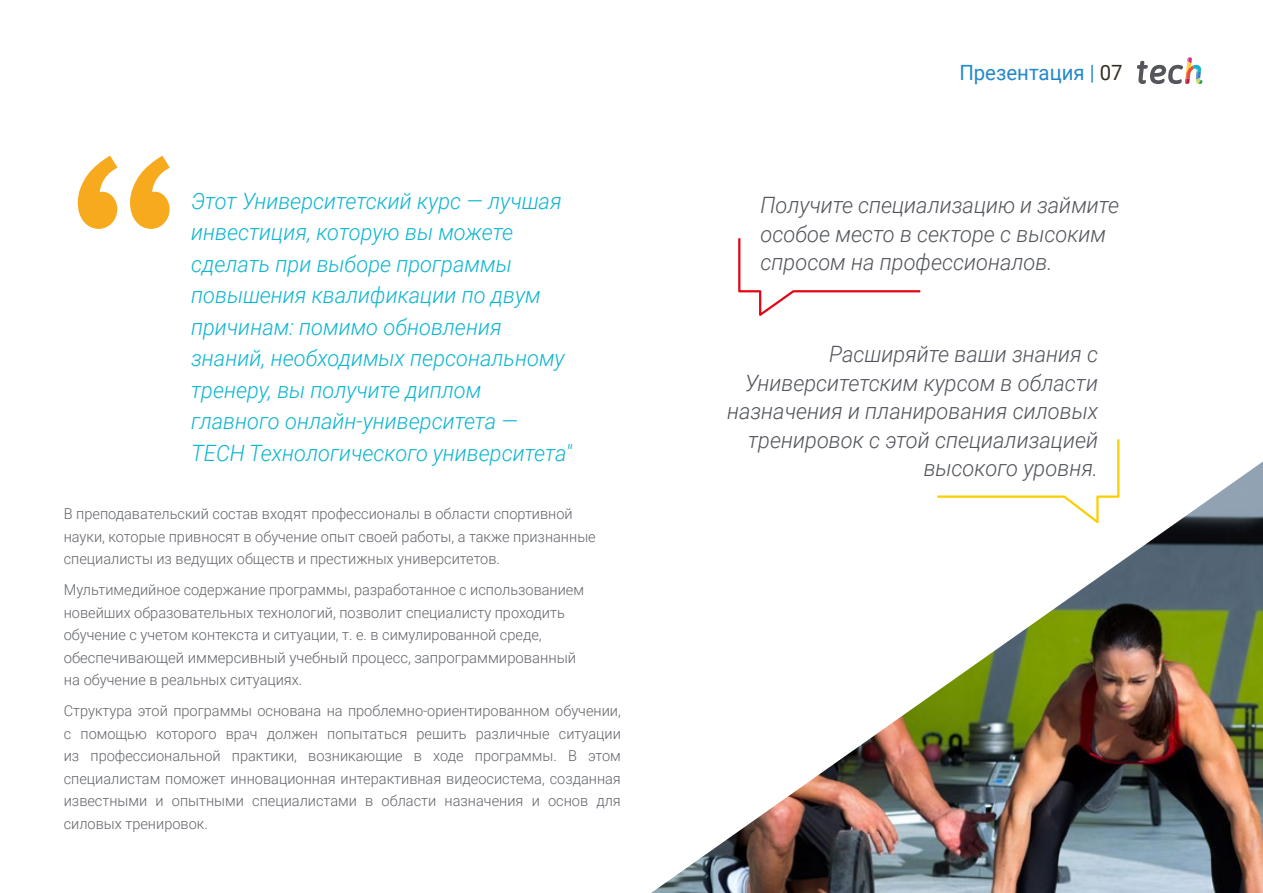
<style>
.page{position:relative;width:1263px;height:893px;background:#fff}
.page>*{position:absolute;margin:0;border:0;box-sizing:border-box;transform-origin:0 0}
.t1{font:italic 300 22.5px/31.5px "Roboto";color:#0fb6cf}
.t2{font:italic 300 22.5px/28.5px "Roboto";color:#52555b;text-align:right}
.t3{font:21px "Roboto";color:#2488c9}
.t4{font:300 15px/22.5px "Roboto";color:#61646a}
.s1{color:#312e20}
</style>
<div class="page">
<svg style="left:78px;top:156px;width:92px;height:73px"></svg>
<svg style="left:738px;top:238px;width:183px;height:78px"></svg>
<img style="left:651px;top:461px;width:612px;height:432px">
<svg style="left:1137px;top:57px;width:65px;height:27px"></svg>
<p class="t1" style="left:191px;top:184px;width:382px">Этот Университетский курс — лучшая инвестиция, которую вы можете сделать при выборе программы повышения квалификации по двум причинам: помимо обновления знаний, необходимых персональному тренеру, вы получите диплом главного онлайн-университета —<br>TECH Технологического университета"</p>
<p class="t4" style="left:64px;top:502px;width:533px">В преподавательский состав входят профессионалы в области спортивной науки, которые привносят в обучение опыт своей работы, а также признанные специалисты из ведущих обществ и престижных университетов.</p>
<p class="t4" style="left:64px;top:578px;width:522px">Мультимедийное содержание программы, разработанное с использованием новейших образовательных технологий, позволит специалисту проходить обучение с учетом контекста и ситуации, т. е. в симулированной среде, обеспечивающей иммерсивный учебный процесс, запрограммированный на обучение в реальных ситуациях.</p>
<p class="t4" style="left:64px;top:699px;width:559px;text-align:justify">Структура этой программы основана на проблемно-ориентированном обучении, с помощью которого врач должен попытаться решить различные ситуации из профессиональной практики, возникающие в ходе программы. В этом специалистам поможет инновационная интерактивная видеосистема, созданная известными и опытными специалистами в области назначения и основ для силовых тренировок.</p>
<h2 class="t3" style="left:959px;top:57px;width:165px">Презентация | <span class="s1">07</span></h2>
<h1 class="t2" style="left:760px;top:190px;width:360px;text-align:left">Получите специализацию и займите особое место в секторе с высоким спросом на профессионалов.</h1>
<h1 class="t2" style="left:727px;top:339px;width:373px">Расширяйте ваши знания с<br>Университетским курсом в области назначения и планирования силовых тренировок с этой специализацией высокого уровня.</h1>
</div>
